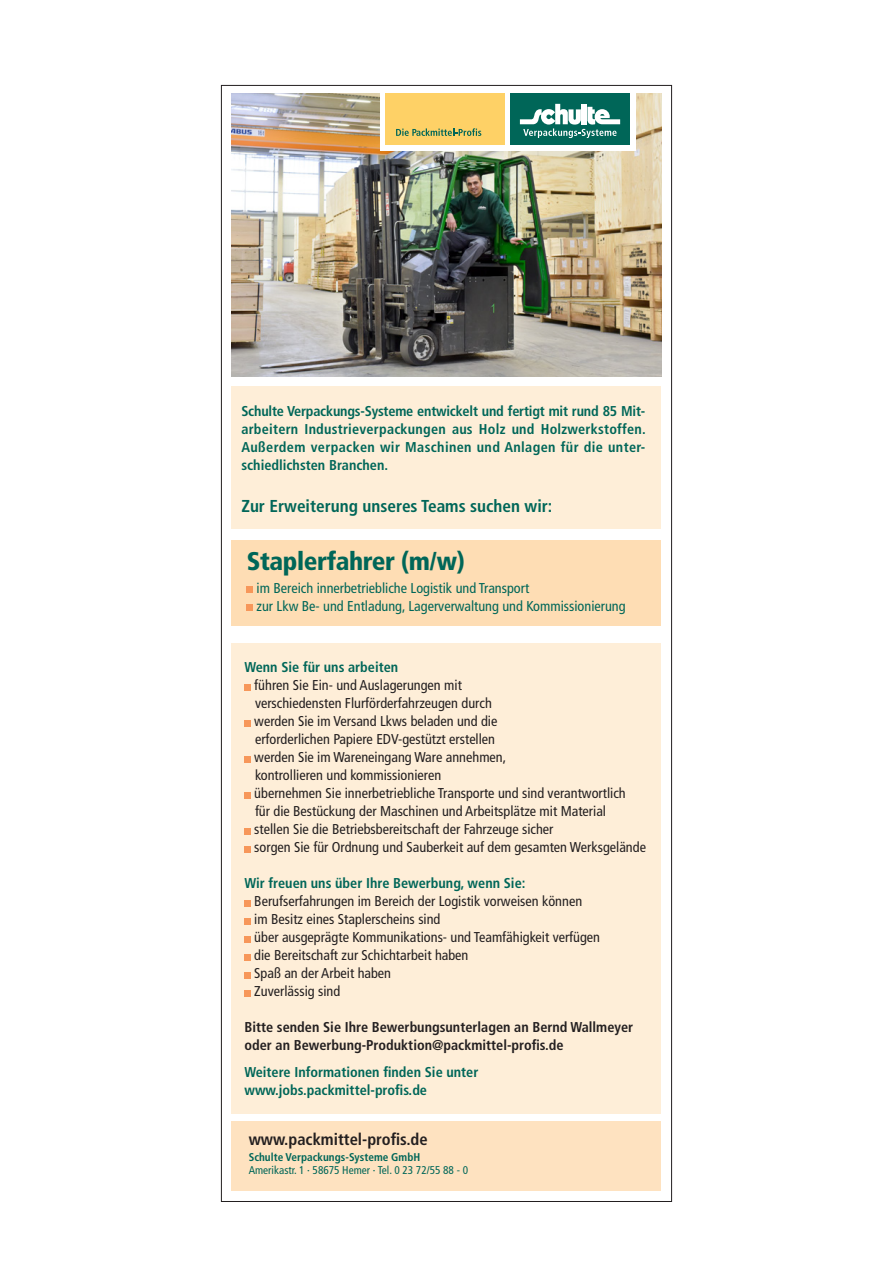
<style>
.page{position:relative;width:893px;height:1263px;background:#fff}
.page>*{position:absolute;margin:0;border:0;box-sizing:border-box;transform-origin:0 0}
.t1{font:900 condensed 25.5px "Frutiger";letter-spacing:-.015em;color:#006658}
.t2{font:700 condensed 17.25px "Frutiger";color:#006658}
.t3{font:700 condensed 16.5px "Frutiger";color:#231f20}
.t4{font:condensed 14.25px/18px "Frutiger";color:#231f20}
.t5{font:700 condensed 14.25px/18px "Frutiger";color:#006658;text-align:justify}
.t6{font:condensed 14.25px/18px "Frutiger";color:#006658}
.t7{font:700 condensed 14.25px/18px "Frutiger";color:#231f20}
.t8{font:condensed 11.25px "Frutiger";color:#006658}
.t9{font:700 condensed 11.25px "Frutiger";color:#006658}
</style>
<div class="page">
<img style="left:232px;top:93px;width:429px;height:284px">
<div style="left:232px;top:387px;width:429px;height:142px;background:#feeed8"></div>
<div style="left:232px;top:643px;width:429px;height:471px;background:#feeed8"></div>
<div style="left:232px;top:1122px;width:429px;height:69px;background:#fee2c0"></div>
<div style="left:232px;top:540px;width:429px;height:85px;background:#feddb4"></div>
<div style="left:380px;top:88px;width:255px;height:62px;background:#fff"></div>
<div style="left:510px;top:93px;width:120px;height:52px;background:#006658"></div>
<svg style="left:520px;top:104px;width:100px;height:34px"></svg>
<div style="left:385px;top:93px;width:120px;height:52px;background:#fed166"></div>
<svg style="left:396px;top:128px;width:85px;height:8px"></svg>
<div style="left:244px;top:684px;width:7px;height:6px;background:#f7975a"></div>
<div style="left:244px;top:720px;width:7px;height:6px;background:#f7975a"></div>
<div style="left:244px;top:756px;width:7px;height:6px;background:#f7975a"></div>
<div style="left:244px;top:792px;width:7px;height:6px;background:#f7975a"></div>
<div style="left:244px;top:828px;width:7px;height:6px;background:#f7975a"></div>
<div style="left:244px;top:846px;width:7px;height:6px;background:#f7975a"></div>
<div style="left:244px;top:900px;width:7px;height:6px;background:#f7975a"></div>
<div style="left:244px;top:918px;width:7px;height:6px;background:#f7975a"></div>
<div style="left:244px;top:936px;width:7px;height:6px;background:#f7975a"></div>
<div style="left:244px;top:954px;width:7px;height:6px;background:#f7975a"></div>
<div style="left:244px;top:972px;width:7px;height:6px;background:#f7975a"></div>
<div style="left:244px;top:990px;width:7px;height:6px;background:#f7975a"></div>
<div style="left:247px;top:586px;width:6px;height:7px;background:#f7975a"></div>
<div style="left:247px;top:604px;width:6px;height:7px;background:#f7975a"></div>
<p class="t5" style="left:241px;top:402px;width:406px">Schulte Verpackungs-Systeme entwickelt und fertigt mit rund 85 Mit&shy;arbeitern Industrieverpackungen aus Holz und Holzwerkstoffen.<br>Außerdem verpacken wir Maschinen und Anlagen für die unter&shy;schiedlichsten Branchen.</p>
<p class="t2" style="left:241px;top:495px;width:312px">Zur Erweiterung unseres Teams suchen wir:</p>
<h1 class="t1" style="left:247px;top:546px;width:219px">Staplerfahrer (m/w)</h1>
<p class="t6" style="left:257px;top:579px;width:371px">im Bereich innerbetriebliche Logistik und Transport<br>zur Lkw Be- und Entladung, Lagerverwaltung und Kommissionierung</p>
<p class="t5" style="left:244px;top:658px;width:155px">Wenn Sie für uns arbeiten</p>
<p class="t4" style="left:254px;top:676px;width:393px">führen Sie Ein- und Auslagerungen mit<br>verschiedensten Flurförderfahrzeugen durch<br>werden Sie im Versand Lkws beladen und die<br>erforderlichen Papiere EDV-gestützt erstellen<br>werden Sie im Wareneingang Ware annehmen,<br>kontrollieren und kommissionieren<br>übernehmen Sie innerbetriebliche Transporte und sind verantwortlich<br>für die Bestückung der Maschinen und Arbeitsplätze mit Material<br>stellen Sie die Betriebsbereitschaft der Fahrzeuge sicher<br>sorgen Sie für Ordnung und Sauberkeit auf dem gesamten Werksgelände</p>
<p class="t5" style="left:244px;top:874px;width:282px">Wir freuen uns über Ihre Bewerbung, wenn Sie:</p>
<p class="t4" style="left:254px;top:892px;width:347px">Berufserfahrungen im Bereich der Logistik vorweisen können<br>im Besitz eines Staplerscheins sind<br>über ausgeprägte Kommunikations- und Teamfähigkeit verfügen die Bereitschaft zur Schichtarbeit haben<br>Spaß an der Arbeit haben<br>Zuverlässig sind</p>
<p class="t7" style="left:244px;top:1018px;width:390px">Bitte senden Sie Ihre Bewerbungsunterlagen an Bernd Wallmeyer oder an Bewerbung-Produktion@packmittel-profis.de</p>
<p class="t5" style="left:244px;top:1063px;width:235px">Weitere Informationen finden Sie unter www.jobs.packmittel-profis.de</p>
<p class="t3" style="left:249px;top:1129px;width:181px">www.packmittel-profis.de</p>
<p class="t9" style="left:249px;top:1150px;width:173px">Schulte Verpackungs-Systeme GmbH</p>
<p class="t8" style="left:249px;top:1163px;width:221px">Amerikastr. 1 · 58675 Hemer · Tel. 0 23 72/55 88 - 0</p>
</div>
